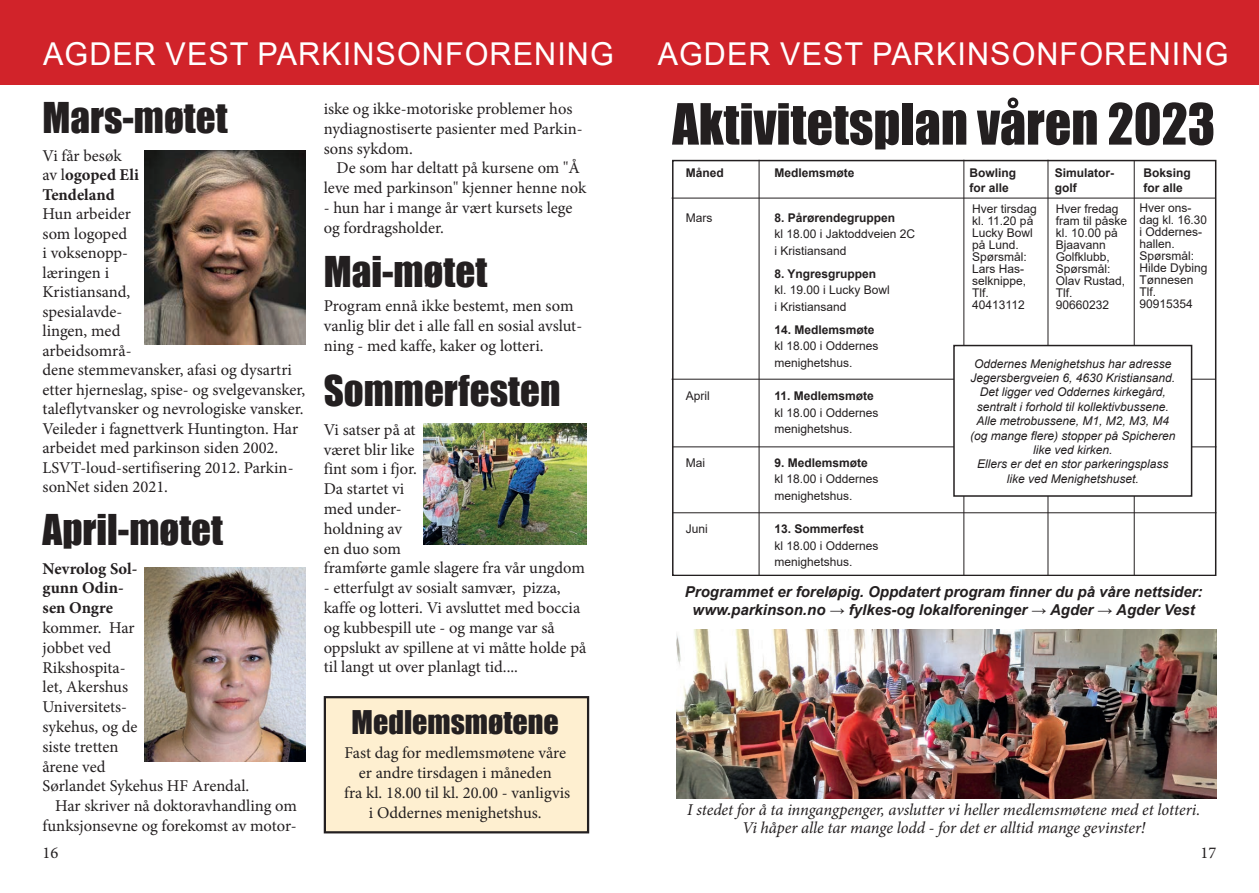
<style>
.page{position:relative;width:1259px;height:893px;background:#fff}
.page>*{position:absolute;margin:0;border:0;box-sizing:border-box;transform-origin:0 0}
.t1{font:52.5px "Impact";color:#231f20}
.t2{font:39px "Impact";color:#231f20}
.t3{font:31.5px "Arial";letter-spacing:.035em;color:#fff}
.t4{font:30px "Impact";color:#231f20}
.t5{font:16.5px/19.8px "Minion Pro";color:#231f20}
.t6{font:italic 16.5px/18px "Minion Pro";letter-spacing:-.005em;color:#231f20;text-align:center}
.t7{font:700 16.5px/19.5px "Minion Pro";color:#231f20}
.t8{font:italic 700 15px/18px "Arial";color:#231f20;text-align:center}
.t9{font:12px/12px "Arial";color:#231f20}
.t10{font:italic 12px/14.4px "Arial";color:#231f20;text-align:center}
.t11{font:700 12px "Arial";color:#231f20}
.s1{font-weight:400}
</style>
<div class="page">
<div style="left:0;top:0;width:1259px;height:84px;background:#d1232a"></div>
<div style="left:672px;top:160px;width:544px;height:416px;border:2px solid #231f20"></div>
<hr style="left:671px;top:198px;width:545px;height:1px;background:#231f20">
<hr style="left:672px;top:512px;width:544px;height:1px;background:#231f20">
<hr style="left:671px;top:379px;width:545px;height:1px;background:#231f20">
<hr style="left:672px;top:446px;width:544px;height:1px;background:#231f20">
<hr style="left:758px;top:160px;width:1px;height:612px;background:#231f20">
<hr style="left:963px;top:160px;width:1px;height:611px;background:#231f20">
<hr style="left:1047px;top:160px;width:1px;height:611px;background:#231f20">
<hr style="left:1133px;top:161px;width:1px;height:611px;background:#231f20">
<div style="left:954px;top:346px;width:237px;height:150px;background:#fff"></div>
<div style="left:953px;top:345px;width:239px;height:152px;border:2px solid #231f20"></div>
<div style="left:672px;top:576px;width:577px;height:43px;background:#fff"></div>
<div style="left:671px;top:586px;width:545px;height:59px;background:#fff"></div>
<img style="left:676px;top:629px;width:540px;height:169px">
<img style="left:145px;top:151px;width:161px;height:193px">
<img style="left:145px;top:567px;width:161px;height:194px">
<div style="left:325px;top:697px;width:263px;height:135px;background:#feefd0"></div>
<div style="left:324px;top:696px;width:265px;height:137px;border:2px solid #231f20"></div>
<img style="left:424px;top:424px;width:163px;height:120px">
<h3 class="t3" style="left:43px;top:33px;width:572px">AGDER VEST PARKINSONFORENING</h3>
<h3 class="t3" style="left:657px;top:33px;width:572px">AGDER VEST PARKINSONFORENING</h3>
<h2 class="t2" style="left:43px;top:87px;width:187px">Mars-møtet</h2>
<p class="t7" style="left:43px;top:146px;width:98px"><span class="s1">Vi får besøk av l</span>ogoped Eli<br>Tendeland</p>
<p class="t5" style="left:43px;top:204px;width:264px">Hun arbeider<br>som logoped<br>i voksenopp-<br>læringen i<br>Kristiansand,<br>spesialavde-<br>lingen, med<br>arbeidsområ-<br>dene stemmevansker, afasi og dysartri etter hjerneslag, spise- og svelgevansker, taleflytvansker og nevrologiske vansker.<br>Veileder i fagnettverk Huntington. Har arbeidet med parkinson siden 2002.<br>LSVT-loud-sertifisering 2012. Parkin&shy;sonNet siden 2021.</p>
<h2 class="t2" style="left:43px;top:500px;width:182px">April-møtet</h2>
<p class="t7" style="left:43px;top:558px;width:96px">Nevrolog Sol&shy;gunn Odin&shy;sen Ongre</p>
<p class="t5" style="left:43px;top:618px;width:94px">kommer. Har</p>
<p class="t5" style="left:43px;top:638px;width:70px">jobbet ved</p>
<p class="t5" style="left:43px;top:658px;width:85px">Rikshospita-</p>
<p class="t5" style="left:43px;top:677px;width:87px">let, Akershus</p>
<p class="t5" style="left:43px;top:697px;width:86px">Universitets-</p>
<p class="t5" style="left:43px;top:717px;width:97px">sykehus, og de</p>
<p class="t5" style="left:43px;top:737px;width:77px">siste tretten</p>
<p class="t5" style="left:43px;top:757px;width:65px">årene ved</p>
<p class="t5" style="left:43px;top:776px;width:208px">Sørlandet Sykehus HF Arendal.</p>
<p class="t5" style="left:55px;top:796px;width:243px">Har skriver nå doktoravhandling om</p>
<p class="t5" style="left:43px;top:816px;width:256px">funksjonsevne og forekomst av motor-</p>
<p class="t5" style="left:324px;top:99px;width:260px">iske og ikke-motoriske problemer hos nydiagnostiserte pasienter med Parkin&shy;sons sykdom.</p>
<p class="t5" style="left:324px;top:158px;width:264px;text-align:center">De som har deltatt på kursene om "Å leve med parkinson" kjenner henne nok</p>
<p class="t5" style="left:324px;top:198px;width:250px">- hun har i mange år vært kursets lege og fordragsholder.</p>
<h2 class="t2" style="left:324px;top:241px;width:165px">Mai-møtet</h2>
<p class="t5" style="left:324px;top:296px;width:260px">Program ennå ikke bestemt, men som vanlig blir det i alle fall en sosial avslut&shy;ning - med kaffe, kaker og lotteri.</p>
<h2 class="t2" style="left:324px;top:361px;width:238px">Sommerfesten</h2>
<p class="t5" style="left:324px;top:420px;width:263px">Vi satser på at<br>været blir like<br>fint som i fjor.<br>Da startet vi<br>med under-<br>holdning av<br>en duo som<br>framførte gamle slagere fra vår ungdom</p>
<p class="t5" style="left:324px;top:578px;width:264px">- etterfulgt av sosialt samvær, pizza, kaffe og lotteri. Vi avsluttet med boccia og kubbespill ute - og mange var så oppslukt av spillene at vi måtte holde på til langt ut over planlagt tid....</p>
<h3 class="t4" style="left:352px;top:699px;width:209px">Medlemsmøtene</h3>
<p class="t5" style="left:344px;top:743px;width:228px;text-align:center">Fast dag for medlemsmøtene våre er andre tirsdagen i måneden<br>fra kl. 18.00 til kl. 20.00 - vanligvis i Oddernes menighetshus.</p>
<h1 class="t1" style="left:672px;top:83px;width:544px">Aktivitetsplan våren 2023</h1>
<p class="t11" style="left:686px;top:164px;width:40px">Måned</p>
<p class="t11" style="left:774px;top:164px;width:82px">Medlemsmøte</p>
<p class="t11" style="left:969px;top:164px;width:48px">Bowling</p>
<p class="t11" style="left:1055px;top:164px;width:61px">Simulator-</p>
<p class="t11" style="left:1143px;top:164px;width:49px">Boksing</p>
<p class="t11" style="left:969px;top:179px;width:41px">for alle</p>
<p class="t11" style="left:1055px;top:179px;width:23px">golf</p>
<p class="t11" style="left:1143px;top:179px;width:41px">for alle</p>
<p class="t9" style="left:686px;top:212px;width:28px">Mars</p>
<p class="t11" style="left:774px;top:209px;width:122px">8. Pårørendegruppen</p>
<p class="t9" style="left:774px;top:226px;width:142px;line-height:16.5px">kl 18.00 i Jaktoddveien 2C i Kristiansand</p>
<p class="t11" style="left:774px;top:265px;width:103px">8. Yngresgruppen</p>
<p class="t9" style="left:774px;top:282px;width:117px;line-height:16.5px">kl. 19.00 i Lucky Bowl i Kristiansand</p>
<p class="t11" style="left:774px;top:321px;width:102px">14. Medlemsmøte</p>
<p class="t9" style="left:774px;top:338px;width:106px;line-height:16.5px">kl 18.00 i Oddernes menighetshus.</p>
<p class="t9" style="left:686px;top:390px;width:25px">April</p>
<p class="t11" style="left:774px;top:387px;width:101px">11. Medlemsmøte</p>
<p class="t9" style="left:774px;top:404px;width:106px;line-height:16.5px">kl 18.00 i Oddernes menighetshus.</p>
<p class="t9" style="left:686px;top:456px;width:21px">Mai</p>
<p class="t11" style="left:774px;top:454px;width:95px">9. Medlemsmøte</p>
<p class="t9" style="left:774px;top:471px;width:106px;line-height:16.5px">kl 18.00 i Oddernes menighetshus.</p>
<p class="t9" style="left:686px;top:523px;width:24px">Juni</p>
<p class="t11" style="left:774px;top:520px;width:91px">13. Sommerfest</p>
<p class="t9" style="left:774px;top:537px;width:106px;line-height:16.5px">kl 18.00 i Oddernes menighetshus.</p>
<p class="t9" style="left:972px;top:203px;width:66px">Hver tirsdag kl. 11.20 på<br>Lucky Bowl på Lund.<br>Spørsmål:<br>Lars Has&shy;selknippe,<br>Tlf.<br>40413112</p>
<p class="t9" style="left:1055px;top:203px;width:73px">Hver fredag fram til påske kl. 10.00 på<br>Bjaavann<br>Golfklubb,<br>Spørsmål:<br>Olav Rustad,<br>Tlf.<br>90660232</p>
<p class="t9" style="left:1139px;top:202px;width:70px">Hver ons&shy;dag kl. 16.30 i Oddernes&shy;hallen.<br>Spørsmål:<br>Hilde Dybing<br>Tønnesen<br>Tlf.<br>90915354</p>
<p class="t10" style="left:970px;top:356px;width:207px">Oddernes Menighetshus har adresse Jegersbergveien 6, 4630 Kristiansand.<br>Det ligger ved Oddernes kirkegård, sentralt i forhold til kollektivbussene.<br>Alle metrobussene, M1, M2, M3, M4 (og mange flere) stopper på Spicheren like ved kirken.<br>Ellers er det en stor parkeringsplass like ved Menighetshuset.</p>
<p class="t8" style="left:685px;top:583px;width:519px">Programmet er foreløpig. Oppdatert program finner du på våre nettsider: www.parkinson.no → fylkes-og lokalforeninger → Agder → Agder Vest</p>
<p class="t6" style="left:687px;top:801px;width:514px">I stedet for å ta inngangpenger, avslutter vi heller medlemsmøtene med et lotteri.<br>Vi håper alle tar mange lodd - for det er alltid mange gevinster!</p>
<p class="t5" style="left:43px;top:843px;width:17px">16</p>
<p class="t5" style="left:1200px;top:843px;width:17px">17</p>
</div>
